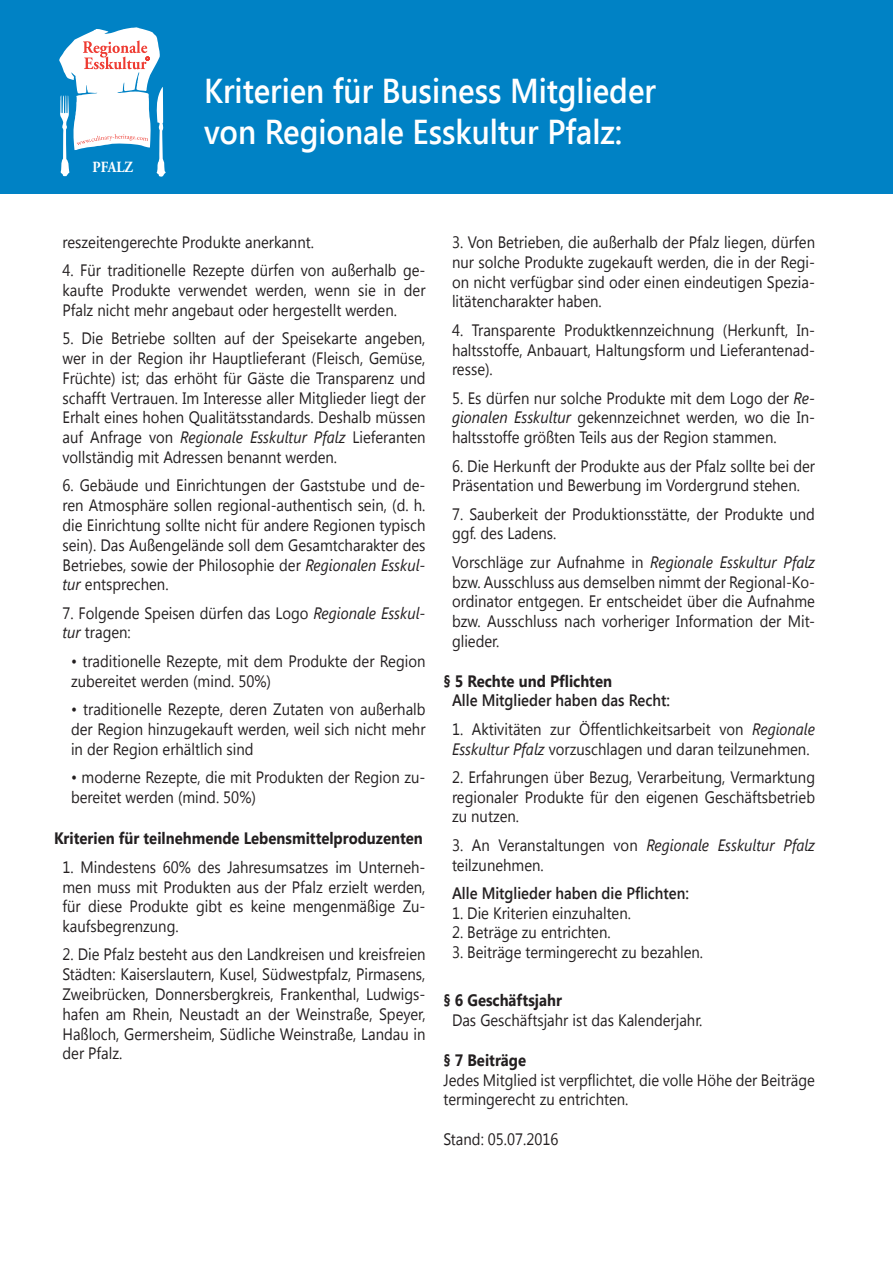
<style>
.page{position:relative;width:893px;height:1263px;background:#fff}
.page>*{position:absolute;margin:0;border:0;box-sizing:border-box;transform-origin:0 0}
.t1{font:600 34.5px/41.4px "Segoe UI";color:#fff;scale:.9 1}
.t2{font:16.5px/19.8px "Segoe UI";color:#231f20;text-align:justify;scale:.9 1}
.t3{font:700 16.5px "Segoe UI";color:#231f20;scale:.9 1}
.t4{font:600 16.5px "Segoe UI";color:#231f20;scale:.9 1}
.t5{font:700 15.6px "Adobe Garamond Pro";color:#fff;scale:.89 1}
.s1{font-style:italic}
</style>
<div class="page">
<div style="left:0;top:0;width:893px;height:194px;background:#0082c5"></div>
<svg style="left:59px;top:27px;width:107px;height:150px"></svg>
<p class="t5" style="left:93px;top:158px;width:47px">PFALZ</p>
<h1 class="t1" style="left:204px;top:68px;width:504px">Kriterien für Business Mitglieder von Regionale Esskultur Pfalz:</h1>
<p class="t2" style="left:63px;top:231px;width:281px">reszeitengerechte Produkte anerkannt.</p>
<p class="t2" style="left:63px;top:260px;width:405px">4. Für traditionelle Rezepte dürfen von außerhalb ge&shy;kaufte Produkte verwendet werden, wenn sie in der Pfalz nicht mehr angebaut oder hergestellt werden.</p>
<p class="t2" style="left:63px;top:327px;width:405px">5. Die Betriebe sollten auf der Speisekarte angeben, wer in der Region ihr Hauptlieferant (Fleisch, Gemüse, Früchte) ist; das erhöht für Gäste die Transparenz und schafft Vertrauen. Im Interesse aller Mitglieder liegt der Erhalt eines hohen Qualitätsstandards. Deshalb müssen auf Anfrage von <span class="s1">Regionale Esskultur Pfalz</span> Lieferanten vollständig mit Adressen benannt werden.</p>
<p class="t2" style="left:63px;top:475px;width:405px">6. Gebäude und Einrichtungen der Gaststube und de&shy;ren Atmosphäre sollen regional-authentisch sein, (d. h. die Einrichtung sollte nicht für andere Regionen typisch sein). Das Außengelände soll dem Gesamtcharakter des Betriebes, sowie der Philosophie der <span class="s1">Regionalen Esskul&shy;tur</span> entsprechen.</p>
<p class="t2" style="left:63px;top:602px;width:405px">7. Folgende Speisen dürfen das Logo <span class="s1">Regionale Esskul&shy;tur</span> tragen:</p>
<p class="t2" style="left:71px;top:650px;width:395px">• traditionelle Rezepte, mit dem Produkte der Region zubereitet werden (mind. 50%)</p>
<p class="t2" style="left:71px;top:698px;width:395px">• traditionelle Rezepte, deren Zutaten von außerhalb der Region hinzugekauft werden, weil sich nicht mehr in der Region erhältlich sind</p>
<p class="t2" style="left:71px;top:766px;width:395px">• moderne Rezepte, die mit Produkten der Region zu&shy;bereitet werden (mind. 50%)</p>
<p class="t3" style="left:54px;top:827px;width:411px">Kriterien für teilnehmende Lebensmittelproduzenten</p>
<p class="t2" style="left:63px;top:856px;width:405px">1. Mindestens 60% des Jahresumsatzes im Unterneh&shy;men muss mit Produkten aus der Pfalz erzielt werden, für diese Produkte gibt es keine mengenmäßige Zu&shy;kaufsbegrenzung.</p>
<p class="t2" style="left:63px;top:944px;width:405px">2. Die Pfalz besteht aus den Landkreisen und kreisfreien Städten: Kaiserslautern, Kusel, Südwestpfalz, Pirmasens, Zweibrücken, Donnersbergkreis, Frankenthal, Ludwigs&shy;hafen am Rhein, Neustadt an der Weinstraße, Speyer, Haßloch, Germersheim, Südliche Weinstraße, Landau in der Pfalz.</p>
<p class="t2" style="left:452px;top:231px;width:405px">3. Von Betrieben, die außerhalb der Pfalz liegen, dürfen nur solche Produkte zugekauft werden, die in der Regi&shy;on nicht verfügbar sind oder einen eindeutigen Spezia&shy;litätencharakter haben.</p>
<p class="t2" style="left:452px;top:319px;width:405px">4. Transparente Produktkennzeichnung (Herkunft, In&shy;haltsstoffe, Anbauart, Haltungsform und Lieferantenad&shy;resse).</p>
<p class="t2" style="left:452px;top:387px;width:405px">5. Es dürfen nur solche Produkte mit dem Logo der <span class="s1">Re&shy;gionalen Esskultur</span> gekennzeichnet werden, wo die In&shy;haltsstoffe größten Teils aus der Region stammen.</p>
<p class="t2" style="left:452px;top:455px;width:405px">6. Die Herkunft der Produkte aus der Pfalz sollte bei der<br>Präsentation und Bewerbung im Vordergrund stehen.</p>
<p class="t2" style="left:452px;top:503px;width:405px">7. Sauberkeit der Produktionsstätte, der Produkte und ggf. des Ladens.</p>
<p class="t2" style="left:452px;top:551px;width:405px">Vorschläge zur Aufnahme in <span class="s1">Regionale Esskultur Pfalz </span>bzw. Ausschluss aus demselben nimmt der Regional-Ko&shy;ordinator entgegen. Er entscheidet über die Aufnahme bzw. Ausschluss nach vorheriger Information der Mit&shy;glieder.</p>
<p class="t3" style="left:443px;top:669px;width:189px">§ 5 Rechte und Pflichten</p>
<p class="t4" style="left:452px;top:689px;width:244px">Alle Mitglieder haben das Recht:</p>
<p class="t2" style="left:452px;top:718px;width:405px">1. Aktivitäten zur Öffentlichkeitsarbeit von <span class="s1">Regionale<br>Esskultur Pfalz</span> vorzuschlagen und daran teilzunehmen.</p>
<p class="t2" style="left:452px;top:766px;width:405px">2. Erfahrungen über Bezug, Verarbeitung, Vermarktung regionaler Produkte für den eigenen Geschäftsbetrieb zu nutzen.</p>
<p class="t2" style="left:452px;top:834px;width:405px">3. An Veranstaltungen von <span class="s1">Regionale Esskultur Pfalz </span>teilzunehmen.</p>
<p class="t4" style="left:452px;top:881px;width:265px">Alle Mitglieder haben die Pflichten:</p>
<p class="t2" style="left:452px;top:902px;width:200px">1. Die Kriterien einzuhalten.</p>
<p class="t2" style="left:452px;top:922px;width:178px">2. Beträge zu entrichten.</p>
<p class="t2" style="left:452px;top:941px;width:280px">3. Beiträge termingerecht zu bezahlen.</p>
<p class="t3" style="left:443px;top:988px;width:133px">§ 6 Geschäftsjahr</p>
<p class="t2" style="left:452px;top:1009px;width:280px">Das Geschäftsjahr ist das Kalenderjahr.</p>
<p class="t3" style="left:443px;top:1048px;width:93px">§ 7 Beiträge</p>
<p class="t2" style="left:443px;top:1069px;width:414px">Jedes Mitglied ist verpflichtet, die volle Höhe der Beiträge termingerecht zu entrichten.</p>
<p class="t2" style="left:443px;top:1128px;width:129px">Stand: 05.07.2016</p>
</div>
